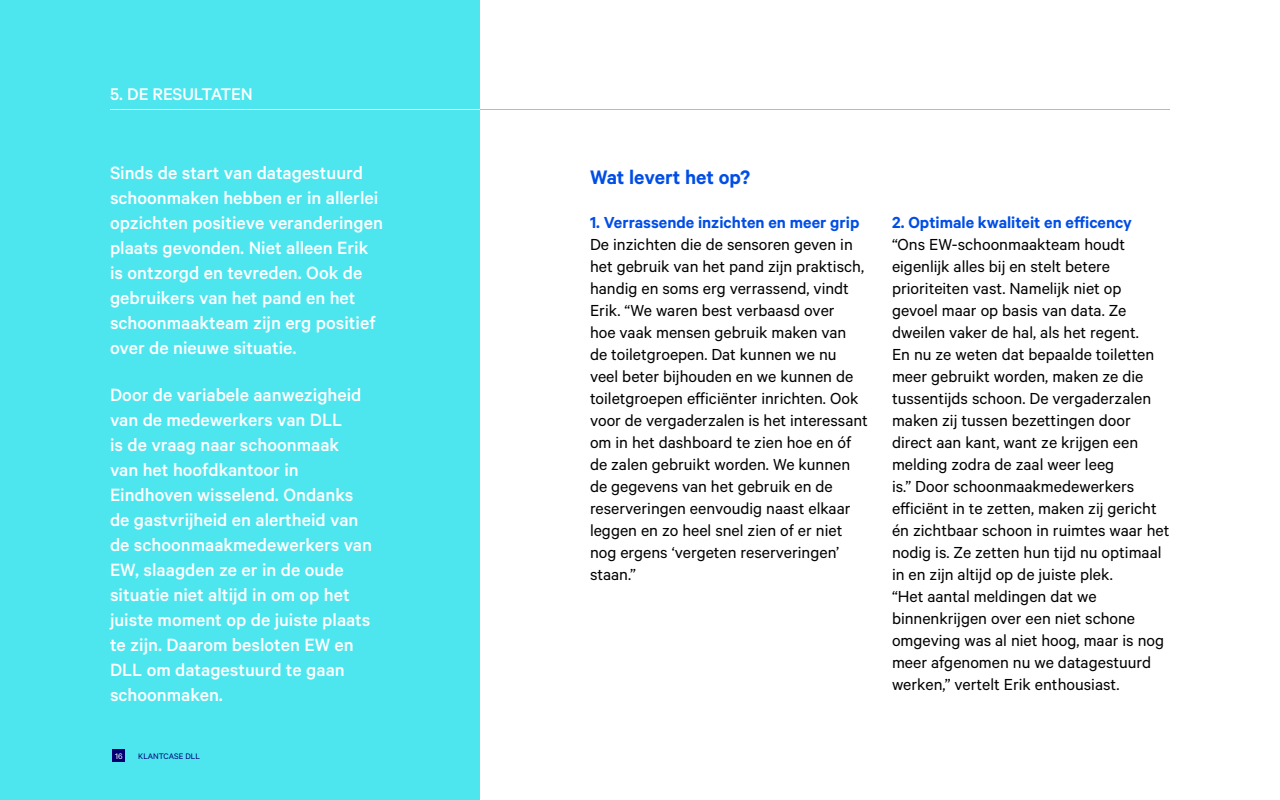
<style>
.page{position:relative;width:1280px;height:800px;background:#fff}
.page>*{position:absolute;margin:0;border:0;box-sizing:border-box;transform-origin:0 0}
.t1{font:600 22px "Calibre";color:#014ee6}
.t2{font:500 20px/25px "Calibre";color:#fff}
.t3{font:500 19px "Calibre";letter-spacing:-.01em;color:#fff}
.t4{font:18px/22px "Calibre";color:#000}
.t5{font:600 18px "Calibre";color:#014ee6}
.t6{font:9px "Calibre";color:#000072}
.t7{font:9px "Calibre";color:#fff}
</style>
<div class="page">
<div style="left:0;top:0;width:480px;height:800px;background:#4de6ef"></div>
<hr style="left:110px;top:109px;width:1060px;height:1px;background:#4de6ef">
<hr style="left:110px;top:109px;width:370px;height:1px;background:#fff">
<div style="left:113px;top:750px;width:12px;height:12px;background:#000072"></div>
<p class="t3" style="left:110px;top:83px;width:144px">5. DE RESULTATEN</p>
<p class="t2" style="left:110px;top:160px;width:274px">Sinds de start van datagestuurd schoonmaken hebben er in allerlei opzichten positieve veranderingen plaats gevonden. Niet alleen Erik is ontzorgd en tevreden. Ook de gebruikers van het pand en het schoonmaakteam zijn erg positief over de nieuwe situatie.</p>
<p class="t2" style="left:110px;top:382px;width:264px">Door de variabele aanwezigheid van de medewerkers van DLL<br>is de vraag naar schoonmaak van het hoofdkantoor in<br>Eindhoven wisselend. Ondanks de gastvrijheid en alertheid van de schoonmaakmedewerkers van<br>EW, slaagden ze er in de oude situatie niet altijd in om op het juiste moment op de juiste plaats te zijn. Daarom besloten EW en<br>DLL om datagestuurd te gaan schoonmaken.</p>
<p class="t7" style="left:115px;top:751px;width:9px">16</p>
<p class="t6" style="left:138px;top:751px;width:63px">KLANTCASE DLL</p>
<p class="t1" style="left:590px;top:164px;width:162px">Wat levert het op?</p>
<p class="t5" style="left:590px;top:212px;width:271px">1. Verrassende inzichten en meer grip</p>
<p class="t4" style="left:590px;top:233px;width:280px">De inzichten die de sensoren geven in het gebruik van het pand zijn praktisch, handig en soms erg verrassend, vindt Erik. “We waren best verbaasd over<br>hoe vaak mensen gebruik maken van de toiletgroepen. Dat kunnen we nu veel beter bijhouden en we kunnen de toiletgroepen efficiënter inrichten. Ook voor de vergaderzalen is het interessant om in het dashboard te zien hoe en óf de zalen gebruikt worden. We kunnen de gegevens van het gebruik en de reserveringen eenvoudig naast elkaar leggen en zo heel snel zien of er niet nog ergens ‘vergeten reserveringen’ staan.”</p>
<p class="t5" style="left:892px;top:212px;width:242px">2. Optimale kwaliteit en efficency</p>
<p class="t4" style="left:892px;top:233px;width:279px">“Ons EW-schoonmaakteam houdt eigenlijk alles bij en stelt betere prioriteiten vast. Namelijk niet op gevoel maar op basis van data. Ze dweilen vaker de hal, als het regent.<br>En nu ze weten dat bepaalde toiletten meer gebruikt worden, maken ze die tussentijds schoon. De vergaderzalen maken zij tussen bezettingen door direct aan kant, want ze krijgen een melding zodra de zaal weer leeg<br>is.” Door schoonmaakmedewerkers efficiënt in te zetten, maken zij gericht én zichtbaar schoon in ruimtes waar het nodig is. Ze zetten hun tijd nu optimaal in en zijn altijd op de juiste plek.<br>“Het aantal meldingen dat we binnenkrijgen over een niet schone omgeving was al niet hoog, maar is nog meer afgenomen nu we datagestuurd werken,” vertelt Erik enthousiast.</p>
</div>
